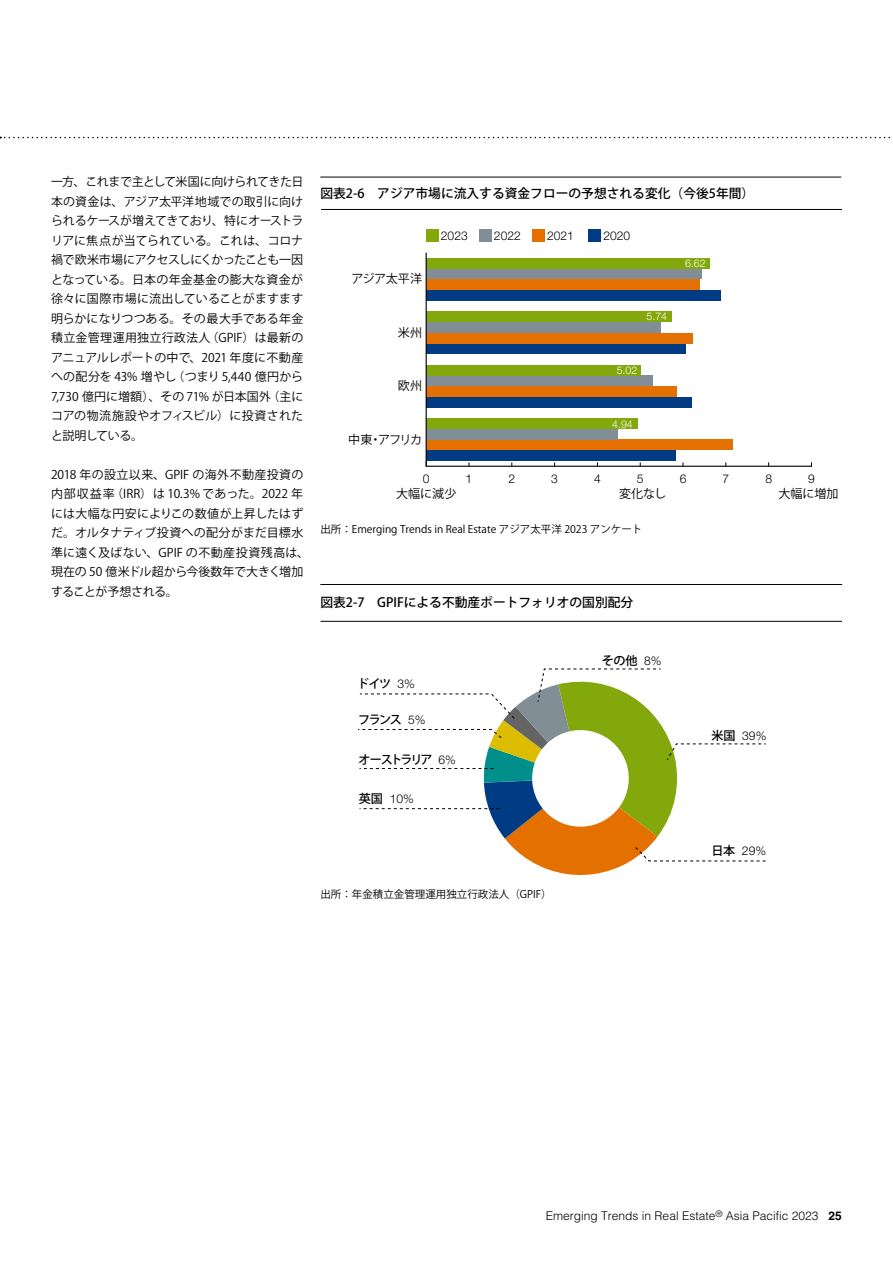
<style>
.page{position:relative;width:893px;height:1263px;background:#fff}
.page>*{position:absolute;margin:0;border:0;box-sizing:border-box;transform-origin:0 0}
.t1{font:500 12.75px "Koz Go Pro";color:#000}
.t2{font:12px/19.5px "Koz Go Pro";letter-spacing:.005em;color:#000;text-align:justify}
.t3{font:300 12px "Helvetica LT Std";color:#000}
.t4{font:300 12px "Helvetica Neue";color:#000}
.t5{font:12px "Koz Go Pr 6 N Regular 90 pv RKSJ H";color:#000}
.t6{font:12px "Koz Go Pr 6 N Medium 90 pv RKSJ H";letter-spacing:-.12em;color:#000}
.t7{font:12px "Koz Go Pr 6 N Medium 90 pv RKSJ H";letter-spacing:-.165em;color:#000}
.t8{font:10.5px "Koz Go Pro";color:#000}
.t9{font:300 10.5px "Helvetica Neue";color:#fff}
.s1{font-family:"Helvetica Neue";font-weight:300}
.s2{font-family:"Koz Go Pr 6 N Medium 90 pv RKSJ H";font-weight:400}
.s3{font-weight:700}
</style>
<div class="page">
<svg style="left:0;top:137px;width:890px;height:1px"></svg>
<hr style="left:426px;top:466px;width:385px;height:1px;background:#000">
<div style="left:426px;top:290px;width:294px;height:11px;background:#003b83"></div>
<div style="left:426px;top:343px;width:260px;height:11px;background:#003b83"></div>
<div style="left:426px;top:397px;width:266px;height:10px;background:#003b83"></div>
<div style="left:426px;top:450px;width:249px;height:11px;background:#003b83"></div>
<div style="left:426px;top:279px;width:274px;height:11px;background:#e47000"></div>
<div style="left:426px;top:333px;width:266px;height:10px;background:#e47000"></div>
<div style="left:426px;top:386px;width:251px;height:11px;background:#e47000"></div>
<div style="left:426px;top:439px;width:306px;height:11px;background:#e47000"></div>
<div style="left:426px;top:269px;width:276px;height:10px;background:#828e95"></div>
<div style="left:426px;top:322px;width:235px;height:11px;background:#828e95"></div>
<div style="left:426px;top:375px;width:227px;height:11px;background:#828e95"></div>
<div style="left:426px;top:429px;width:192px;height:10px;background:#828e95"></div>
<div style="left:426px;top:258px;width:284px;height:11px;background:#83a80b"></div>
<div style="left:426px;top:311px;width:246px;height:11px;background:#83a80b"></div>
<div style="left:426px;top:365px;width:215px;height:10px;background:#83a80b"></div>
<div style="left:426px;top:418px;width:212px;height:11px;background:#83a80b"></div>
<div style="left:426px;top:229px;width:13px;height:13px;background:#83a80b"></div>
<div style="left:479px;top:229px;width:13px;height:13px;background:#828e95"></div>
<div style="left:532px;top:229px;width:13px;height:13px;background:#e47000"></div>
<div style="left:588px;top:229px;width:13px;height:13px;background:#003b83"></div>
<hr style="left:426px;top:253px;width:1px;height:214px;background:#000">
<svg style="left:357px;top:668px;width:304px;height:207px"></svg>
<svg style="left:359px;top:693px;width:407px;height:169px"></svg>
<hr style="left:320px;top:584px;width:522px;height:1px;background:#000">
<hr style="left:321px;top:621px;width:521px;height:1px;background:#000">
<hr style="left:320px;top:177px;width:521px;height:1px;background:#000">
<hr style="left:321px;top:209px;width:521px;height:1px;background:#000">
<p class="t2" style="left:51px;top:172px;width:254px">一方、これまで主として米国に向けられてきた日本の資金は、アジア太平洋地域での取引に向けられるケースが増えてきており、特にオーストラリアに焦点が当てられている。これは、コロナ禍で欧米市場にアクセスしにくかったことも一因となっている。日本の年金基金の膨大な資金が徐々に国際市場に流出していることがますます明らかになりつつある。その最大手である年金積立金管理運用独立行政法人（GPIF）は最新のアニュアルレポートの中で、2021 年度に不動産への配分を 43% 増やし（つまり 5,440 億円から7,730 億円に増額）、その 71% が日本国外（主にコアの物流施設やオフィスビル）に投資されたと説明している。</p>
<p class="t2" style="left:51px;top:465px;width:260px;text-align:left">2018 年の設立以来、GPIF の海外不動産投資の内部収益率（IRR）は 10.3% であった。2022 年には大幅な円安によりこの数値が上昇したはずだ。オルタナティブ投資への配分がまだ目標水準に遠く及ばない、GPIF の不動産投資残高は、現在の 50 億米ドル超から今後数年で大きく増加することが予想される。</p>
<p class="t1" style="left:320px;top:185px;width:435px">図表2-6　アジア市場に流入する資金フローの予想される変化（今後5年間）</p>
<p class="t5" style="left:351px;top:272px;width:72px">アジア太平洋</p>
<p class="t5" style="left:398px;top:326px;width:26px">米州</p>
<p class="t5" style="left:398px;top:379px;width:26px">欧州</p>
<p class="t5" style="left:348px;top:432px;width:76px">中東・アフリカ</p>
<p class="t4" style="left:441px;top:226px;width:28px">2023</p>
<p class="t4" style="left:494px;top:226px;width:28px">2022</p>
<p class="t4" style="left:547px;top:226px;width:28px">2021</p>
<p class="t4" style="left:603px;top:226px;width:28px">2020</p>
<p class="t9" style="left:647px;top:308px;width:22px">5.74</p>
<p class="t9" style="left:617px;top:362px;width:22px">5.02</p>
<p class="t9" style="left:612px;top:415px;width:22px">4.94</p>
<p class="t9" style="left:685px;top:255px;width:22px">6.62</p>
<p class="t4" style="left:423px;top:469px;width:8px">0</p>
<p class="t4" style="left:466px;top:469px;width:8px">1</p>
<p class="t4" style="left:508px;top:469px;width:8px">2</p>
<p class="t4" style="left:551px;top:469px;width:8px">3</p>
<p class="t4" style="left:594px;top:469px;width:8px">4</p>
<p class="t4" style="left:637px;top:469px;width:8px">5</p>
<p class="t4" style="left:680px;top:469px;width:8px">6</p>
<p class="t4" style="left:722px;top:469px;width:8px">7</p>
<p class="t4" style="left:765px;top:469px;width:8px">8</p>
<p class="t4" style="left:808px;top:469px;width:8px">9</p>
<p class="t5" style="left:396px;top:487px;width:62px">大幅に減少</p>
<p class="t5" style="left:619px;top:487px;width:49px">変化なし</p>
<p class="t5" style="left:778px;top:487px;width:62px">大幅に増加</p>
<p class="t8" style="left:320px;top:522px;width:324px">出所：Emerging Trends in Real Estate アジア太平洋 2023 アンケート</p>
<p class="t1" style="left:320px;top:594px;width:314px">図表2-7　GPIFによる不動産ポートフォリオの国別配分</p>
<p class="t6" style="left:357px;top:677px;width:59px">ドイツ <span class="s1">3%</span></p>
<p class="t6" style="left:358px;top:713px;width:69px">フランス <span class="s1">5%</span></p>
<p class="t7" style="left:358px;top:752px;width:99px">オーストラリア <span class="s1">6%</span></p>
<p class="t4" style="left:359px;top:789px;width:57px"><span class="s2">英国</span> 10%</p>
<p class="t8" style="left:320px;top:887px;width:233px">出所：年金積立金管理運用独立行政法人（GPIF）</p>
<p class="t6" style="left:602px;top:653px;width:61px">その他 <span class="s1">8%</span></p>
<p class="t4" style="left:711px;top:725px;width:57px"><span class="s2">米国</span> 39%</p>
<p class="t4" style="left:712px;top:841px;width:56px"><span class="s2">日本</span> 29%</p>
<p class="t3" style="left:546px;top:1209px;width:297px">Emerging Trends in Real Estate<sup>®</sup> Asia Pacific 2023 <span class="s3">25</span></p>
</div>
